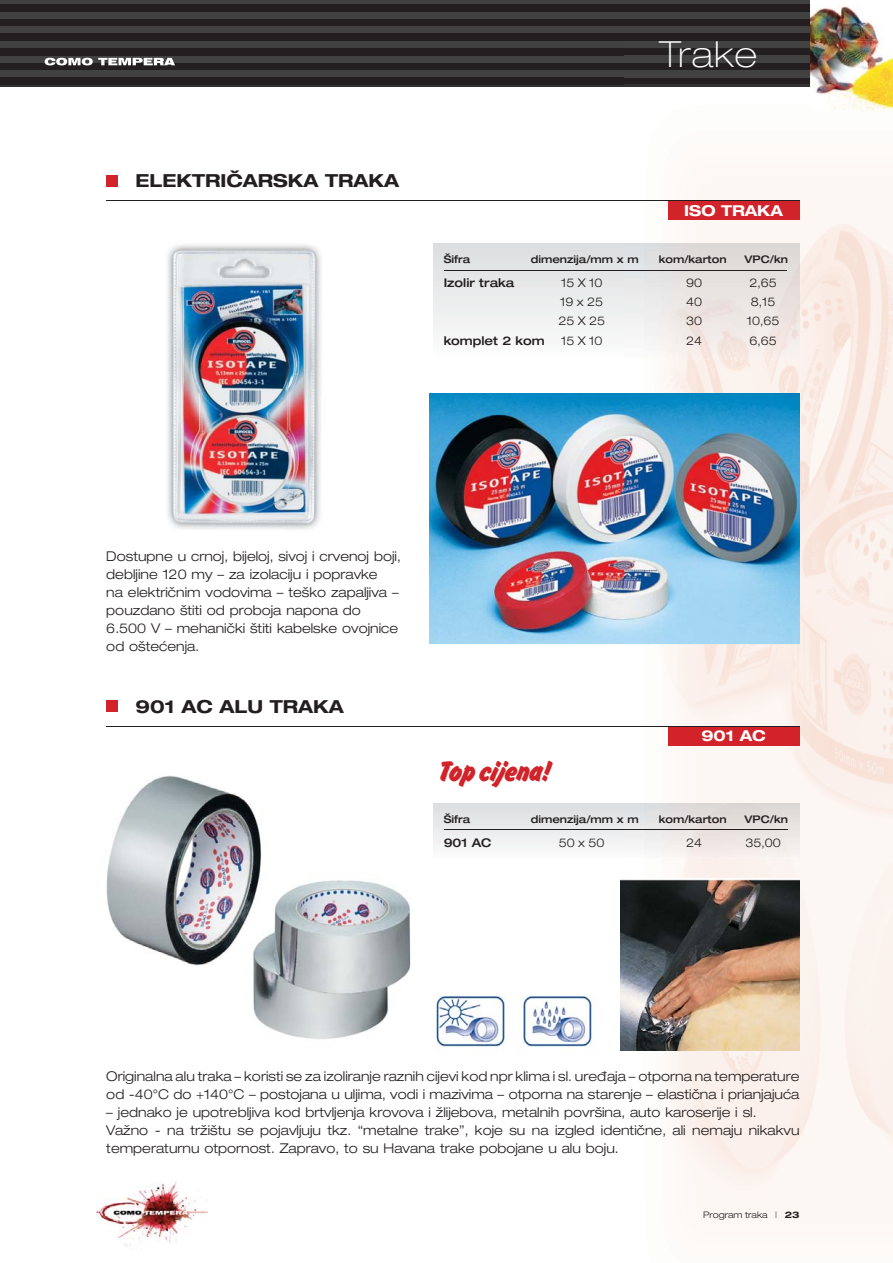
<style>
.page{position:relative;width:893px;height:1263px;background:#fff}
.page>*{position:absolute;margin:0;border:0;box-sizing:border-box;transform-origin:0 0}
.t1{font:100 expanded 36px "Helvetica Neue LT Pro";letter-spacing:.025em;color:#fff}
.t2{font:700 30px "Flash";color:#d2232a}
.t3{font:700 expanded 18px "Helvetica Neue LT Pro";color:#231f20}
.t4{font:700 expanded 15px "Helvetica Neue LT Pro";color:#fff}
.t5{font:300 expanded 13.5px/18px "Helvetica Neue LT Pro";color:#231f20}
.t6{font:300 expanded 12px "Helvetica Neue LT Pro";color:#231f20}
.t7{font:500 expanded 12px "Helvetica Neue LT Pro";color:#231f20}
.t8{font:500 expanded 10.5px "Helvetica Neue LT Pro";color:#231f20}
.t9{font:300 expanded 9px "Helvetica Neue LT Pro";color:#231f20}
.s1{font-weight:700}
</style>
<div class="page">
<img style="left:624px;top:111px;width:269px;height:1107px">
<div style="left:0;top:0;width:893px;height:87px;background:#231f20"></div>
<div style="left:0;top:12px;width:810px;height:7px;background:#414142"></div>
<div style="left:0;top:26px;width:810px;height:7px;background:#414142"></div>
<div style="left:0;top:41px;width:810px;height:7px;background:#414142"></div>
<img style="left:624px;top:44px;width:186px;height:4px">
<div style="left:0;top:56px;width:624px;height:7px;background:#414142"></div>
<img style="left:624px;top:56px;width:186px;height:7px">
<div style="left:0;top:70px;width:624px;height:7px;background:#414142"></div>
<img style="left:624px;top:70px;width:186px;height:7px">
<img style="left:624px;top:85px;width:186px;height:2px">
<hr style="left:0;top:85px;width:624px;height:2px;background:#323031">
<img style="left:97px;top:1182px;width:110px;height:65px">
<svg style="left:45px;top:58px;width:130px;height:7px"></svg>
<img style="left:810px;top:0;width:83px;height:111px">
<hr style="left:0;top:0;width:810px;height:4px;background:#414142">
<img style="left:106px;top:776px;width:155px;height:190px">
<img style="left:429px;top:394px;width:370px;height:249px">
<img style="left:621px;top:879px;width:178px;height:171px">
<div style="left:106px;top:175px;width:11px;height:11px;background:#d2232a"></div>
<div style="left:668px;top:201px;width:131px;height:19px;background:#d2232a"></div>
<hr style="left:106px;top:200px;width:693px;height:1px;background:#231f20">
<div style="left:434px;top:244px;width:190px;height:115px;background:linear-gradient(to bottom,#dcdddf,#fcfdfd)"></div>
<img style="left:624px;top:244px;width:175px;height:115px">
<hr style="left:444px;top:270px;width:342px;height:1px;background:#231f20">
<img style="left:168px;top:244px;width:153px;height:285px">
<div style="left:106px;top:701px;width:11px;height:11px;background:#d2232a"></div>
<div style="left:668px;top:727px;width:131px;height:18px;background:#d2232a"></div>
<hr style="left:106px;top:726px;width:693px;height:1px;background:#231f20">
<svg style="left:434px;top:803px;width:190px;height:44px"></svg>
<img style="left:624px;top:803px;width:175px;height:56px">
<hr style="left:444px;top:830px;width:343px;height:1px;background:#231f20">
<img style="left:230px;top:853px;width:180px;height:186px">
<img style="left:436px;top:995px;width:156px;height:55px">
<h3 class="t3" style="left:135px;top:174px;width:265px">ELEKTRIČARSKA TRAKA</h3>
<h1 class="t1" style="left:659px;top:42px;width:99px">Trake</h1>
<p class="t4" style="left:684px;top:205px;width:100px">ISO TRAKA</p>
<p class="t8" style="left:444px;top:256px;width:28px">Šifra</p>
<p class="t8" style="left:531px;top:256px;width:109px">dimenzija/mm x m</p>
<p class="t8" style="left:659px;top:256px;width:69px">kom/karton</p>
<p class="t8" style="left:744px;top:256px;width:45px">VPC/kn</p>
<p class="t7" style="left:444px;top:278px;width:72px">Izolir traka</p>
<p class="t6" style="left:561px;top:278px;width:43px">15 X 10</p>
<p class="t6" style="left:686px;top:278px;width:18px">90</p>
<p class="t6" style="left:749px;top:278px;width:29px">2,65</p>
<p class="t6" style="left:560px;top:298px;width:44px">19 x 25</p>
<p class="t6" style="left:686px;top:298px;width:18px">40</p>
<p class="t6" style="left:751px;top:298px;width:26px">8,15</p>
<p class="t6" style="left:558px;top:317px;width:48px">25 X 25</p>
<p class="t6" style="left:686px;top:317px;width:18px">30</p>
<p class="t6" style="left:747px;top:317px;width:34px">10,65</p>
<p class="t7" style="left:444px;top:336px;width:102px">komplet 2 kom</p>
<p class="t6" style="left:561px;top:336px;width:43px">15 X 10</p>
<p class="t6" style="left:686px;top:336px;width:18px">24</p>
<p class="t6" style="left:749px;top:336px;width:29px">6,65</p>
<p class="t5" style="left:106px;top:549px;width:296px">Dostupne u crnoj, bijeloj, sivoj i crvenoj boji, debljine 120 my – za izolaciju i popravke<br>na električnim vodovima – teško zapaljiva – pouzdano štiti od proboja napona do 6.500 V – mehanički štiti kabelske ovojnice od oštećenja.</p>
<h3 class="t3" style="left:135px;top:700px;width:210px">901 AC ALU TRAKA</h3>
<h2 class="t2" style="left:436px;top:759px;width:113px">Top cijena!</h2>
<p class="t4" style="left:701px;top:731px;width:66px">901 AC</p>
<p class="t8" style="left:444px;top:816px;width:28px">Šifra</p>
<p class="t8" style="left:531px;top:816px;width:109px">dimenzija/mm x m</p>
<p class="t8" style="left:659px;top:816px;width:69px">kom/karton</p>
<p class="t8" style="left:744px;top:816px;width:45px">VPC/kn</p>
<p class="t7" style="left:444px;top:838px;width:49px">901 AC</p>
<p class="t6" style="left:559px;top:838px;width:47px">50 x 50</p>
<p class="t6" style="left:686px;top:838px;width:18px">24</p>
<p class="t6" style="left:745px;top:838px;width:37px">35,00</p>
<p class="t5" style="left:106px;top:1069px;width:695px">Originalna alu traka – koristi se za izoliranje raznih cijevi kod npr klima i sl. uređaja – otporna na temperature od -40°C do +140°C – postojana u uljima, vodi i mazivima – otporna na starenje – elastična i prianjajuća</p>
<p class="t5" style="left:106px;top:1105px;width:695px">– jednako je upotrebljiva kod brtvljenja krovova i žlijebova, metalnih površina, auto karoserije i sl.<br>Važno - na tržištu se pojavljuju tkz. “metalne trake”, koje su na izgled identične, ali nemaju nikakvu temperaturnu otpornost. Zapravo, to su Havana trake pobojane u alu boju.</p>
<p class="t9" style="left:703px;top:1211px;width:98px">Program traka | <span class="s1">23</span></p>
</div>
